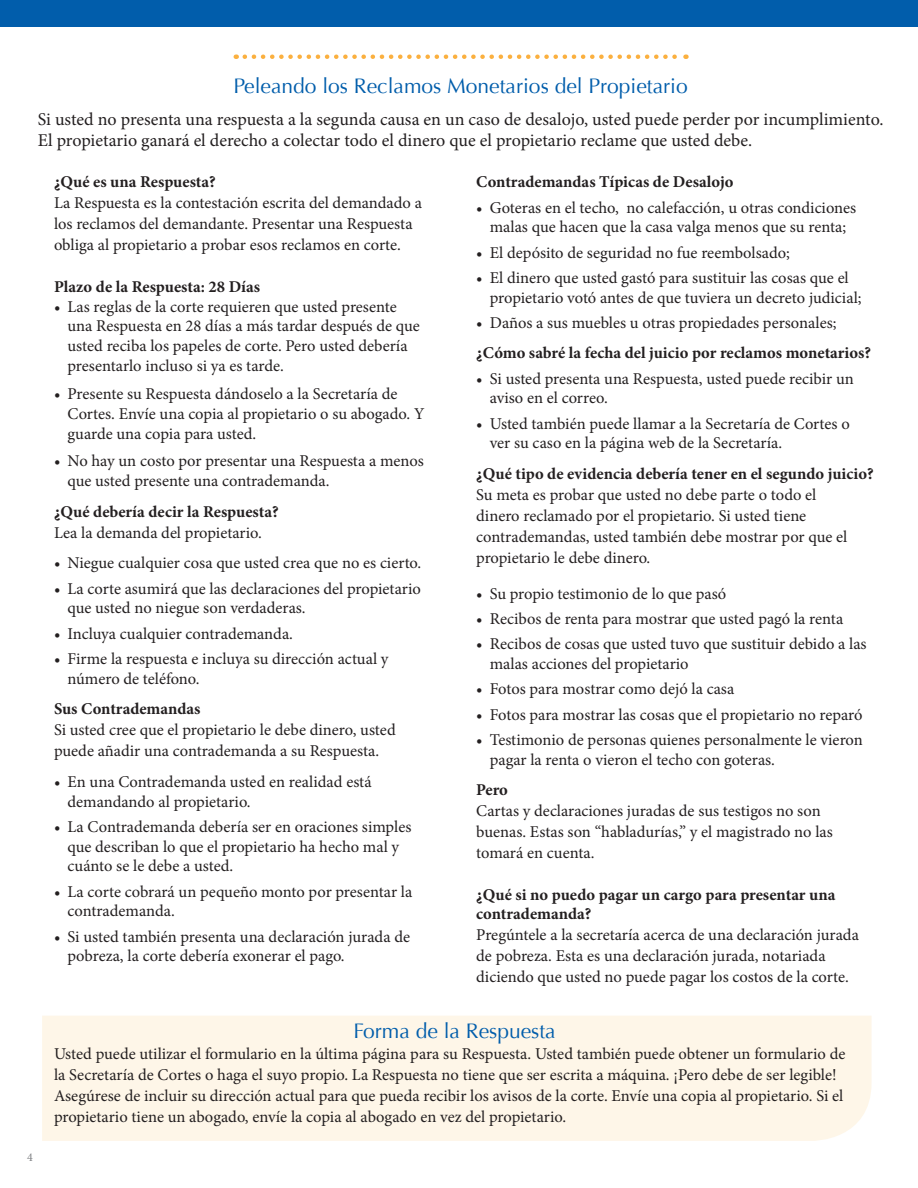
<style>
.page{position:relative;width:918px;height:1188px;background:#fff}
.page>*{position:absolute;margin:0;border:0;box-sizing:border-box;transform-origin:0 0}
.head{font:21px "Optima";color:#015dab}
.body{font:18px/21px "Minion Pro";color:#231f20}
.body-2{font:16.5px/19.8px "Minion Pro";color:#231f20}
.subhead{font:700 16.5px/19.8px "Minion Pro";color:#231f20}
.t1{font:12px "Minion Pro";color:#808285}
</style>
<div class="page">
<div style="left:0;top:0;width:918px;height:27px;background:#015dab"></div>
<div style="left:42px;top:1016px;width:830px;height:125px;background:#fef6e8"></div>
<svg style="left:245px;top:54px;width:441px;height:5px"></svg>
<p class="head" style="left:234px;top:73px;width:456px">Peleando los Reclamos Monetarios del Propietario</p>
<p class="body" style="left:38px;top:108px;width:847px">Si usted no presenta una respuesta a la segunda causa en un caso de desalojo, usted puede perder por incumplimiento.<br>El propietario ganará el derecho a colectar todo el dinero que el propietario reclame que usted debe.</p>
<p class="subhead" style="left:54px;top:172px;width:163px">¿Qué es una Respuesta?</p>
<p class="body-2" style="left:54px;top:193px;width:370px;line-height:21px">La Respuesta es la contestación escrita del demandado a los reclamos del demandante. Presentar una Respuesta obliga al propietario a probar esos reclamos en corte.</p>
<p class="subhead" style="left:54px;top:277px;width:208px">Plazo de la Respuesta: 28 Días</p>
<p class="body-2" style="left:68px;top:297px;width:354px;text-indent:-14px">• Las reglas de la corte requieren que usted presente una Respuesta en 28 días a más tardar después de que usted reciba los papeles de corte. Pero usted debería presentarlo incluso si ya es tarde.</p>
<p class="body-2" style="left:68px;top:384px;width:358px;text-indent:-14px">• Presente su Respuesta dándoselo a la Secretaría de<br>Cortes. Envíe una copia al propietario o su abogado. Y guarde una copia para usted.</p>
<p class="body-2" style="left:68px;top:451px;width:358px;text-indent:-14px">• No hay un costo por presentar una Respuesta a menos que usted presente una contrademanda.</p>
<p class="subhead" style="left:54px;top:502px;width:226px">¿Qué debería decir la Respuesta?</p>
<p class="body-2" style="left:54px;top:523px;width:209px">Lea la demanda del propietario.</p>
<p class="body-2" style="left:54px;top:553px;width:369px">• Niegue cualquier cosa que usted crea que no es cierto.</p>
<p class="body-2" style="left:68px;top:579px;width:355px;text-indent:-14px">• La corte asumirá que las declaraciones del propietario que usted no niegue son verdaderas.</p>
<p class="body-2" style="left:54px;top:624px;width:241px">• Incluya cualquier contrademanda.</p>
<p class="body-2" style="left:68px;top:649px;width:323px;text-indent:-14px">• Firme la respuesta e incluya su dirección actual y número de teléfono.</p>
<p class="subhead" style="left:54px;top:699px;width:148px">Sus Contrademandas</p>
<p class="body-2" style="left:54px;top:720px;width:343px;line-height:21px">Si usted cree que el propietario le debe dinero, usted puede añadir una contrademanda a su Respuesta.</p>
<p class="body-2" style="left:68px;top:772px;width:306px;text-indent:-14px">• En una Contrademanda usted en realidad está demandando al propietario.</p>
<p class="body-2" style="left:68px;top:817px;width:345px;text-indent:-14px">• La Contrademanda debería ser en oraciones simples que describan lo que el propietario ha hecho mal y cuánto se le debe a usted.</p>
<p class="body-2" style="left:68px;top:882px;width:346px;text-indent:-14px">• La corte cobrará un pequeño monto por presentar la contrademanda.</p>
<p class="body-2" style="left:68px;top:927px;width:344px;text-indent:-14px">• Si usted también presenta una declaración jurada de pobreza, la corte debería exonerar el pago.</p>
<p class="subhead" style="left:476px;top:172px;width:259px">Contrademandas Típicas de Desalojo</p>
<p class="body-2" style="left:476px;top:198px;width:382px;text-align:center">• Goteras en el techo, no calefacción, u otras condiciones malas que hacen que la casa valga menos que su renta;</p>
<p class="body-2" style="left:476px;top:243px;width:315px">• El depósito de seguridad no fue reembolsado;</p>
<p class="body-2" style="left:490px;top:268px;width:373px;text-indent:-14px">• El dinero que usted gastó para sustituir las cosas que el propietario votó antes de que tuviera un decreto judicial;</p>
<p class="body-2" style="left:476px;top:313px;width:362px">• Daños a sus muebles u otras propiedades personales;</p>
<p class="subhead" style="left:476px;top:343px;width:396px">¿Cómo sabré la fecha del juicio por reclamos monetarios?</p>
<p class="body-2" style="left:490px;top:369px;width:366px;text-indent:-14px">• Si usted presenta una Respuesta, usted puede recibir un aviso en el correo.</p>
<p class="body-2" style="left:490px;top:414px;width:361px;text-indent:-14px">• Usted también puede llamar a la Secretaría de Cortes o ver su caso en la página web de la Secretaría.</p>
<p class="subhead" style="left:476px;top:464px;width:399px">¿Qué tipo de evidencia debería tener en el segundo juicio?</p>
<p class="body-2" style="left:476px;top:484px;width:373px;line-height:21px">Su meta es probar que usted no debe parte o todo el dinero reclamado por el propietario. Si usted tiene contrademandas, usted también debe mostrar por que el propietario le debe dinero.</p>
<p class="body-2" style="left:476px;top:584px;width:252px">• Su propio testimonio de lo que pasó</p>
<p class="body-2" style="left:476px;top:609px;width:368px">• Recibos de renta para mostrar que usted pagó la renta</p>
<p class="body-2" style="left:490px;top:634px;width:378px;text-indent:-14px">• Recibos de cosas que usted tuvo que sustituir debido a las malas acciones del propietario</p>
<p class="body-2" style="left:476px;top:679px;width:260px">• Fotos para mostrar como dejó la casa</p>
<p class="body-2" style="left:476px;top:705px;width:388px">• Fotos para mostrar las cosas que el propietario no reparó</p>
<p class="body-2" style="left:490px;top:730px;width:375px;text-indent:-14px">• Testimonio de personas quienes personalmente le vieron pagar la renta o vieron el techo con goteras.</p>
<p class="subhead" style="left:476px;top:780px;width:33px">Pero</p>
<p class="body-2" style="left:476px;top:801px;width:358px;line-height:21px">Cartas y declaraciones juradas de sus testigos no son buenas. Estas son “habladurías,” y el magistrado no las tomará en cuenta.</p>
<p class="subhead" style="left:476px;top:884px;width:361px">¿Qué si no puedo pagar un cargo para presentar una contrademanda?</p>
<p class="body-2" style="left:476px;top:925px;width:384px;line-height:21px">Pregúntele a la secretaría acerca de una declaración jurada de pobreza. Esta es una declaración jurada, notariada diciendo que usted no puede pagar los costos de la corte.</p>
<p class="head" style="left:354px;top:1018px;width:204px">Forma de la Respuesta</p>
<p class="body-2" style="left:54px;top:1043px;width:793px;line-height:21px">Usted puede utilizar el formulario en la última página para su Respuesta. Usted también puede obtener un formulario de la Secretaría de Cortes o haga el suyo propio. La Respuesta no tiene que ser escrita a máquina. ¡Pero debe de ser legible!<br>Asegúrese de incluir su dirección actual para que pueda recibir los avisos de la corte. Envíe una copia al propietario. Si el propietario tiene un abogado, envíe la copia al abogado en vez del propietario.</p>
<p class="t1" style="left:27px;top:1149px;width:7px">4</p>
</div>
